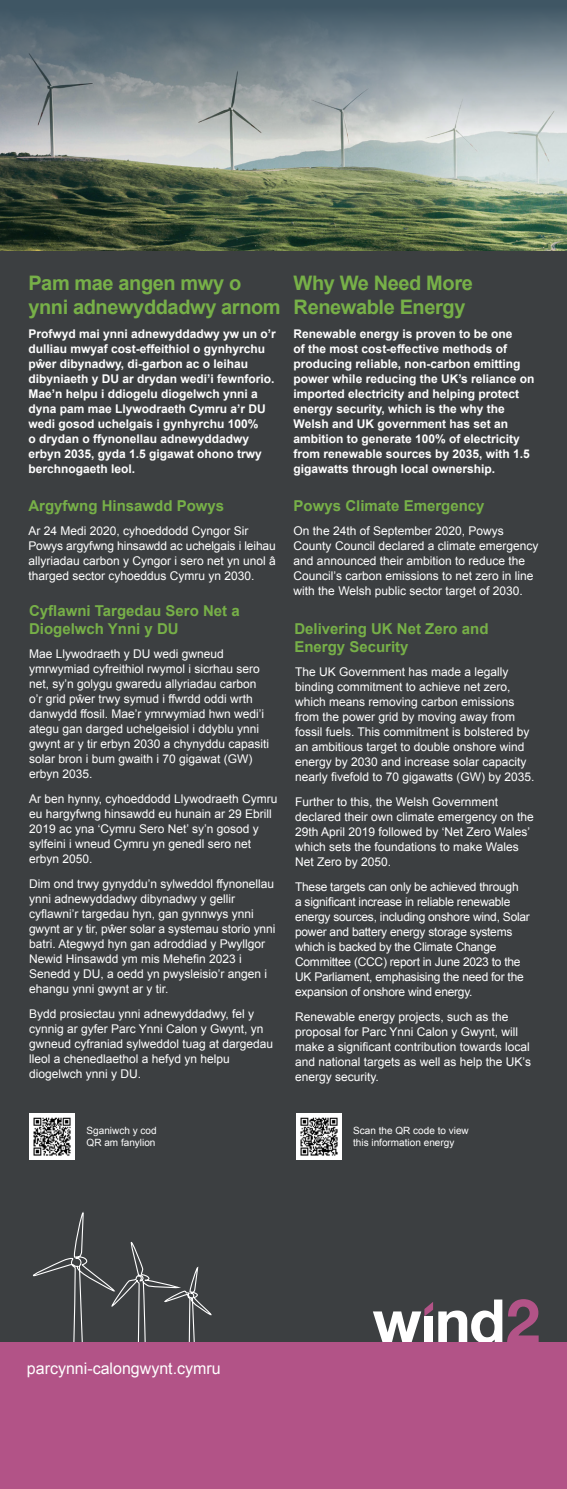
<style>
.page{position:relative;width:567px;height:1489px;background:#fff}
.page>*{position:absolute;margin:0;border:0;box-sizing:border-box;transform-origin:0 0}
.t1{font:700 20px/24px "Arial";letter-spacing:-.02em;color:#77b048}
.t2{font:16px "Arial";color:#fff}
.t3{font:700 15px/18px "Arial";color:#77b048}
.t4{font:12px/15px "Arial";color:#fff}
.t5{font:700 12px/15px "Arial";color:#fff}
.t6{font:12px/15px "Arial";letter-spacing:-.02em;color:#fff}
.t7{font:10px/12px "Arial";color:#fff}
</style>
<div class="page">
<div style="left:0;top:0;width:567px;height:1488px;background:#3c3f41"></div>
<img style="left:0;top:153px;width:567px;height:97px">
<svg style="left:0;top:0;width:567px;height:153px;background:#879499"></svg>
<img style="left:29px;top:1113px;width:45px;height:46px">
<img style="left:296px;top:1113px;width:46px;height:46px">
<svg style="left:32px;top:1211px;width:507px;height:131px"></svg>
<div style="left:0;top:1342px;width:567px;height:146px;background:#b25387"></div>
<p class="t1" style="left:28px;top:272px;width:254px">Pam mae angen mwy o ynni adnewyddadwy arnom</p>
<p class="t1" style="left:294px;top:272px;width:181px">Why We Need More<br>Renewable Energy</p>
<p class="t5" style="left:28px;top:326px;width:249px">Profwyd mai ynni adnewyddadwy yw un o’r dulliau mwyaf cost-effeithiol o gynhyrchu pŵer dibynadwy, di-garbon ac o leihau dibyniaeth y DU ar drydan wedi’i fewnforio.<br>Mae’n helpu i ddiogelu diogelwch ynni a dyna pam mae Llywodraeth Cymru a’r DU wedi gosod uchelgais i gynhyrchu 100%<br>o drydan o ffynonellau adnewyddadwy erbyn 2035, gyda 1.5 gigawat ohono trwy berchnogaeth leol.</p>
<p class="t5" style="left:294px;top:326px;width:242px">Renewable energy is proven to be one<br>of the most cost-effective methods of producing reliable, non-carbon emitting power while reducing the UK’s reliance on imported electricity and helping protect energy security, which is the why the Welsh and UK government has set an ambition to generate 100% of electricity from renewable sources by 2035, with 1.5 gigawatts through local ownership.</p>
<p class="t3" style="left:28px;top:497px;width:197px">Argyfwng Hinsawdd Powys</p>
<p class="t3" style="left:294px;top:497px;width:192px">Powys Climate Emergency</p>
<p class="t4" style="left:28px;top:523px;width:249px">Ar 24 Medi 2020, cyhoeddodd Cyngor Sir Powys argyfwng hinsawdd ac uchelgais i leihau allyriadau carbon y Cyngor i sero net yn unol â tharged sector cyhoeddus Cymru yn 2030.</p>
<p class="t4" style="left:294px;top:523px;width:246px">On the 24th of September 2020, Powys County Council declared a climate emergency and announced their ambition to reduce the Council’s carbon emissions to net zero in line with the Welsh public sector target of 2030.</p>
<p class="t3" style="left:29px;top:602px;width:212px">Cyflawni Targedau Sero Net a<br>Diogelwch Ynni y DU</p>
<p class="t4" style="left:29px;top:646px;width:242px">Mae Llywodraeth y DU wedi gwneud ymrwymiad cyfreithiol rwymol i sicrhau sero net, sy’n golygu gwaredu allyriadau carbon o’r grid pŵer trwy symud i ffwrdd oddi wrth danwydd ffosil. Mae’r ymrwymiad hwn wedi’i ategu gan darged uchelgeisiol i ddyblu ynni gwynt ar y tir erbyn 2030 a chynyddu capasiti solar bron i bum gwaith i 70 gigawat (GW) erbyn 2035.</p>
<p class="t4" style="left:29px;top:791px;width:250px">Ar ben hynny, cyhoeddodd Llywodraeth Cymru eu hargyfwng hinsawdd eu hunain ar 29 Ebrill 2019 ac yna ‘Cymru Sero Net’ sy’n gosod y sylfeini i wneud Cymru yn genedl sero net erbyn 2050.</p>
<p class="t4" style="left:29px;top:876px;width:248px">Dim ond trwy gynyddu’n sylweddol ffynonellau ynni adnewyddadwy dibynadwy y gellir cyflawni’r targedau hyn, gan gynnwys ynni gwynt ar y tir, pŵer solar a systemau storio ynni batri. Ategwyd hyn gan adroddiad y Pwyllgor Newid Hinsawdd ym mis Mehefin 2023 i Senedd y DU, a oedd yn pwysleisio’r angen i ehangu ynni gwynt ar y tir.</p>
<p class="t4" style="left:29px;top:1006px;width:246px">Bydd prosiectau ynni adnewyddadwy, fel y cynnig ar gyfer Parc Ynni Calon y Gwynt, yn gwneud cyfraniad sylweddol tuag at dargedau lleol a chenedlaethol a hefyd yn helpu diogelwch ynni y DU.</p>
<p class="t3" style="left:294px;top:620px;width:196px">Delivering UK Net Zero and<br>Energy Security</p>
<p class="t4" style="left:295px;top:664px;width:241px">The UK Government has made a legally binding commitment to achieve net zero, which means removing carbon emissions from the power grid by moving away from fossil fuels. This commitment is bolstered by an ambitious target to double onshore wind energy by 2030 and increase solar capacity nearly fivefold to 70 gigawatts (GW) by 2035.</p>
<p class="t4" style="left:295px;top:794px;width:240px">Further to this, the Welsh Government declared their own climate emergency on the 29th April 2019 followed by ‘Net Zero Wales’ which sets the foundations to make Wales Net Zero by 2050.</p>
<p class="t6" style="left:295px;top:879px;width:236px">These targets can only be achieved through<br>a significant increase in reliable renewable energy sources, including onshore wind, Solar power and battery energy storage systems which is backed by the Climate Change Committee (CCC) report in June 2023 to the UK Parliament, emphasising the need for the expansion of onshore wind energy.</p>
<p class="t4" style="left:295px;top:1009px;width:237px">Renewable energy projects, such as the proposal for Parc Ynni Calon y Gwynt, will make a significant contribution towards local and national targets as well as help the UK’s energy security.</p>
<p class="t7" style="left:87px;top:1124px;width:72px">Sganiwch y cod<br>QR am fanylion</p>
<p class="t7" style="left:353px;top:1124px;width:117px">Scan the QR code to view this information energy</p>
<p class="t2" style="left:27px;top:1357px;width:195px">parcynni-calongwynt.cymru</p>
</div>
